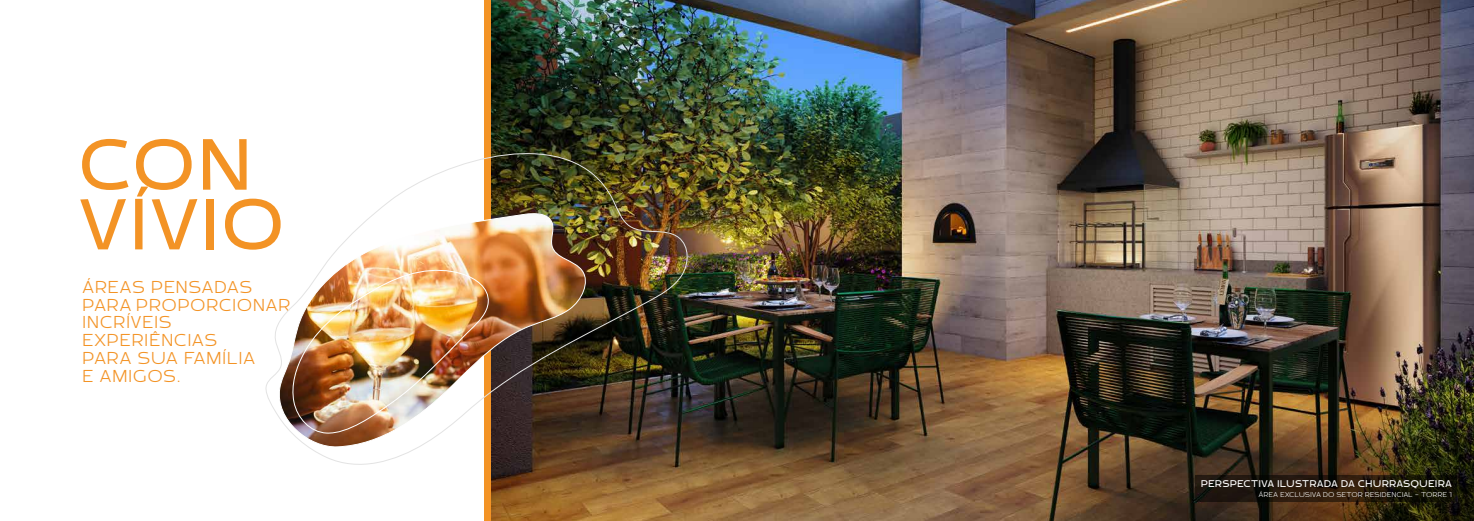
<style>
.page{position:relative;width:1474px;height:521px;background:#fff}
.page>*{position:absolute;margin:0;border:0;box-sizing:border-box;transform-origin:0 0}
.t1{font:73.33px/59.7px "Brinnan";letter-spacing:.075em;color:#f39325}
.t2{font:300 17.5px/17.9px "Brinnan";letter-spacing:.095em;color:#f39325}
.t3{font:9.89px "Brinnan";letter-spacing:.07em;color:#fff}
.t4{font:300 7.09px "Brinnan";letter-spacing:.07em;color:#fff}
</style>
<div class="page">
<img style="left:491px;top:0;width:982px;height:521px">
<img style="left:1044px;top:271px;width:429px;height:250px">
<div style="left:484px;top:0;width:7px;height:521px;background:#f39325"></div>
<img style="left:265px;top:120px;width:425px;height:346px">
<img style="left:274px;top:212px;width:316px;height:236px">
<img style="left:291px;top:264px;width:199px;height:171px">
<svg style="left:1195px;top:475px;width:261px;height:27px;background:#1f160a"></svg>
<h1 class="t1" style="left:80px;top:139px;width:204px">CON<br>VÍVIO</h1>
<p class="t2" style="left:83px;top:278px;width:209px">ÁREAS PENSADAS<br>PARA PROPORCIONAR<br>INCRÍVEIS<br>EXPERIÊNCIAS<br>PARA SUA FAMÍLIA<br>E AMIGOS.</p>
<p class="t3" style="left:1201px;top:478px;width:252px">PERSPECTIVA ILUSTRADA DA CHURRASQUEIRA</p>
<p class="t4" style="left:1258px;top:491px;width:194px">ÁREA EXCLUSIVA DO SETOR RESIDENCIAL - TORRE 1</p>
</div>
